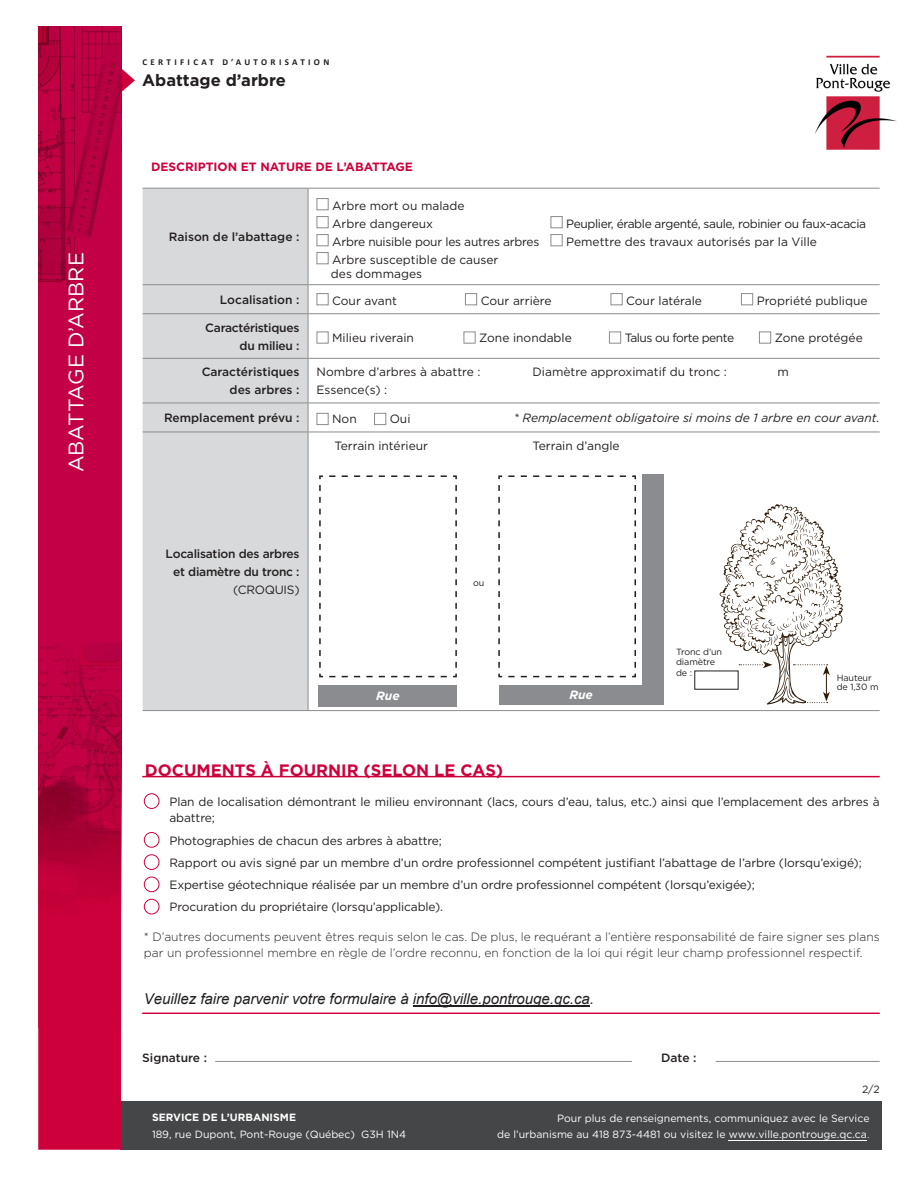
<style>
.page{position:relative;width:918px;height:1188px;background:#fff}
.page>*{position:absolute;margin:0;border:0;box-sizing:border-box;transform-origin:0 0}
.t1{font:21px "Gotham";color:#fff}
.t2{font:700 16.5px "Gotham";color:#ce003c}
.t3{font:700 16.5px "Gotham";color:#231f20}
.t4{font:italic 15px "Arial";color:#231f20}
.t5{font:12px/22.2px "Gotham";letter-spacing:-.01em;color:#231f20}
.t6{font:300 12px/16.5px "Gotham";color:#231f20}
.t7{font:500 12px/18px "Gotham";letter-spacing:-.01em;color:#231f20;text-align:right}
.t8{font:italic 12px "Gotham";color:#231f20}
.t9{font:12px "Gotham";letter-spacing:-.03em;color:#231f20}
.t10{font:700 12px "Gotham";color:#ce003c}
.t11{font:12px "Gotham";letter-spacing:-.04em;color:#231f20}
.t12{font:italic 700 12px "Gotham";color:#fff}
.t13{font:10.5px/15.9px "Gotham";color:#fff;text-align:right}
.t14{font:700 10.5px "Gotham";color:#fff}
.t15{font:10.5px "Gotham";color:#231f20}
.t16{font:9px/10.5px "Gotham";letter-spacing:-.01em;color:#231f20}
.t17{font:700 9px "Calibri";letter-spacing:.37em;color:#231f20}
.s1{font-family:"Calibri";font-weight:300}
</style>
<div class="page">
<svg style="left:121px;top:26px;width:14px;height:1002px"></svg>
<div style="left:120px;top:1101px;width:761px;height:49px;background:#454647"></div>
<div style="left:38px;top:1063px;width:83px;height:87px;background:#ce003c"></div>
<div style="left:38px;top:26px;width:83px;height:1037px;background:#ce003c"></div>
<img style="left:38px;top:26px;width:83px;height:967px">
<img style="left:815px;top:55px;width:82px;height:95px">
<div style="left:143px;top:189px;width:165px;height:521px;background:#d8d9db"></div>
<hr style="left:143px;top:188px;width:165px;height:1px;background:#8a8c8f">
<hr style="left:308px;top:188px;width:572px;height:1px;background:#8a8c8f">
<hr style="left:308px;top:189px;width:1px;height:95px;background:#8a8c8f">
<hr style="left:143px;top:284px;width:165px;height:1px;background:#8a8c8f">
<hr style="left:308px;top:284px;width:572px;height:1px;background:#8a8c8f">
<svg style="left:308px;top:285px;width:1px;height:28px"></svg>
<hr style="left:143px;top:313px;width:165px;height:1px;background:#8a8c8f">
<hr style="left:308px;top:313px;width:572px;height:1px;background:#8a8c8f">
<hr style="left:308px;top:314px;width:1px;height:44px;background:#8a8c8f">
<hr style="left:143px;top:358px;width:165px;height:1px;background:#8a8c8f">
<hr style="left:308px;top:358px;width:572px;height:1px;background:#8a8c8f">
<hr style="left:308px;top:359px;width:1px;height:44px;background:#8a8c8f">
<hr style="left:143px;top:403px;width:165px;height:1px;background:#8a8c8f">
<hr style="left:308px;top:403px;width:572px;height:1px;background:#8a8c8f">
<svg style="left:308px;top:403px;width:1px;height:29px"></svg>
<hr style="left:143px;top:432px;width:165px;height:1px;background:#8a8c8f">
<hr style="left:143px;top:710px;width:165px;height:1px;background:#8a8c8f">
<hr style="left:308px;top:432px;width:572px;height:1px;background:#8a8c8f">
<hr style="left:308px;top:432px;width:1px;height:278px;background:#8a8c8f">
<hr style="left:308px;top:710px;width:572px;height:1px;background:#8a8c8f">
<div style="left:317px;top:198px;width:12px;height:12px;border:1px solid #8a8c8f"></div>
<div style="left:317px;top:216px;width:12px;height:12px;border:1px solid #8a8c8f"></div>
<div style="left:551px;top:216px;width:12px;height:12px;border:1px solid #8a8c8f"></div>
<div style="left:317px;top:234px;width:12px;height:12px;border:1px solid #8a8c8f"></div>
<div style="left:551px;top:234px;width:12px;height:12px;border:1px solid #8a8c8f"></div>
<div style="left:317px;top:252px;width:12px;height:12px;border:1px solid #8a8c8f"></div>
<div style="left:317px;top:293px;width:12px;height:12px;border:1px solid #8a8c8f"></div>
<div style="left:465px;top:293px;width:12px;height:12px;border:1px solid #8a8c8f"></div>
<div style="left:611px;top:293px;width:12px;height:12px;border:1px solid #8a8c8f"></div>
<div style="left:741px;top:293px;width:12px;height:12px;border:1px solid #8a8c8f"></div>
<div style="left:317px;top:332px;width:12px;height:12px;border:1px solid #8a8c8f"></div>
<div style="left:464px;top:332px;width:12px;height:12px;border:1px solid #8a8c8f"></div>
<div style="left:609px;top:332px;width:12px;height:12px;border:1px solid #8a8c8f"></div>
<div style="left:759px;top:332px;width:12px;height:12px;border:1px solid #8a8c8f"></div>
<div style="left:317px;top:413px;width:12px;height:12px;border:1px solid #8a8c8f"></div>
<div style="left:374px;top:413px;width:12px;height:12px;border:1px solid #8a8c8f"></div>
<div style="left:144px;top:793px;width:15px;height:16px;border:1px solid #ce003c;border-radius:50%"></div>
<div style="left:144px;top:832px;width:15px;height:16px;border:1px solid #ce003c;border-radius:50%"></div>
<div style="left:144px;top:854px;width:15px;height:16px;border:1px solid #ce003c;border-radius:50%"></div>
<div style="left:144px;top:877px;width:15px;height:15px;border:1px solid #ce003c;border-radius:50%"></div>
<div style="left:144px;top:899px;width:15px;height:15px;border:1px solid #ce003c;border-radius:50%"></div>
<hr style="left:142px;top:776px;width:738px;height:1px;background:#ce003c">
<hr style="left:142px;top:1013px;width:738px;height:1px;background:#ce003c">
<hr style="left:215px;top:1061px;width:417px;height:1px;background:#8a8c8f">
<hr style="left:716px;top:1061px;width:164px;height:1px;background:#8a8c8f">
<svg style="left:319px;top:475px;width:138px;height:203px"></svg>
<div style="left:319px;top:685px;width:138px;height:21px;background:#8a8c8f"></div>
<div style="left:499px;top:685px;width:164px;height:20px;background:#8a8c8f"></div>
<div style="left:642px;top:474px;width:22px;height:231px;background:#8a8c8f"></div>
<svg style="left:720px;top:504px;width:123px;height:201px"></svg>
<svg style="left:498px;top:475px;width:138px;height:203px"></svg>
<div style="left:694px;top:671px;width:45px;height:19px;border:1px solid #231f20"></div>
<hr style="left:729px;top:1140px;width:138px;height:1px;background:#fff">
<hr style="left:413px;top:1006px;width:177px;height:1px;background:#231f20">
<h1 class="t1" style="left:63px;top:472px;width:221px;rotate:-90deg">ABATTAGE D’ARBRE</h1>
<p class="t17" style="left:142px;top:56px;width:188px">CERTIFICAT D’AUTORISATION</p>
<h2 class="t3" style="left:142px;top:69px;width:145px">Abattage d’arbre</h2>
<p class="t10" style="left:151px;top:159px;width:263px">DESCRIPTION ET NATURE DE L’ABATTAGE</p>
<p class="t5" style="left:332px;top:197px;width:134px;line-height:18px">Arbre mort ou malade<br>Arbre dangereux</p>
<p class="t9" style="left:566px;top:216px;width:302px">Peuplier, érable argenté, saule, robinier ou faux-acacia</p>
<p class="t7" style="left:169px;top:228px;width:132px">Raison de l’abattage :</p>
<p class="t5" style="left:332px;top:231px;width:209px">Arbre nuisible pour les autres arbres</p>
<p class="t5" style="left:566px;top:231px;width:252px">Pemettre des travaux autorisés par la Ville</p>
<p class="t5" style="left:331px;top:253px;width:169px;line-height:13.5px">Arbre susceptible de causer des dommages</p>
<p class="t7" style="left:220px;top:291px;width:81px">Localisation :</p>
<p class="t5" style="left:332px;top:290px;width:66px">Cour avant</p>
<p class="t5" style="left:481px;top:290px;width:72px">Cour arrière</p>
<p class="t5" style="left:626px;top:290px;width:77px">Cour latérale</p>
<p class="t5" style="left:757px;top:290px;width:112px">Propriété publique</p>
<p class="t7" style="left:205px;top:318px;width:96px">Caractéristiques du milieu :</p>
<p class="t5" style="left:332px;top:326px;width:83px">Milieu riverain</p>
<p class="t5" style="left:479px;top:326px;width:94px">Zone inondable</p>
<p class="t11" style="left:625px;top:330px;width:111px">Talus ou forte pente</p>
<p class="t5" style="left:775px;top:326px;width:90px">Zone protégée</p>
<p class="t7" style="left:202px;top:363px;width:99px">Caractéristiques des arbres :</p>
<p class="t5" style="left:317px;top:361px;width:166px">Nombre d’arbres à abattre :</p>
<p class="t5" style="left:533px;top:361px;width:196px">Diamètre approximatif du tronc :</p>
<p class="t5" style="left:777px;top:361px;width:13px">m</p>
<p class="t5" style="left:317px;top:379px;width:72px">Essence(s) :</p>
<p class="t7" style="left:164px;top:409px;width:137px">Remplacement prévu :</p>
<p class="t5" style="left:332px;top:408px;width:26px">Non</p>
<p class="t5" style="left:390px;top:408px;width:22px">Oui</p>
<p class="t8" style="left:514px;top:410px;width:367px">* Remplacement obligatoire si moins de 1 arbre en cour avant.</p>
<p class="t5" style="left:335px;top:434px;width:95px">Terrain intérieur</p>
<p class="t5" style="left:533px;top:434px;width:89px">Terrain d’angle</p>
<p class="t7" style="left:166px;top:545px;width:135px">Localisation des arbres et diamètre du tronc :</p>
<p class="t5" style="left:233px;top:578px;width:68px">(CROQUIS)</p>
<p class="t16" style="left:473px;top:577px;width:13px">ou</p>
<p class="t12" style="left:376px;top:688px;width:25px">Rue</p>
<p class="t12" style="left:569px;top:687px;width:25px">Rue</p>
<h2 class="t2" style="left:145px;top:760px;width:360px">DOCUMENTS À FOURNIR (SELON LE CAS)</h2>
<p class="t16" style="left:676px;top:646px;width:48px">Tronc d’un diamètre de :</p>
<p class="t16" style="left:837px;top:673px;width:43px;line-height:9px">Hauteur de 1,30 m</p>
<p class="t5" style="left:169px;top:793px;width:712px;line-height:16.5px">Plan de localisation démontrant le milieu environnant (lacs, cours d’eau, talus, etc.) ainsi que l’emplacement des arbres à abattre;</p>
<p class="t5" style="left:169px;top:829px;width:694px">Photographies de chacun des arbres à abattre;<br>Rapport ou avis signé par un membre d’un ordre professionnel compétent justifiant l’abattage de l’arbre (lorsqu’exigé); Expertise géotechnique réalisée par un membre d’un ordre professionnel compétent (lorsqu’exigée);<br>Procuration du propriétaire (lorsqu’applicable).</p>
<p class="t6" style="left:144px;top:928px;width:737px">* D’autres documents peuvent êtres requis selon le cas. De plus, le requérant a l’entière responsabilité de faire signer ses plans par un professionnel membre en règle de l’ordre reconnu, en fonction de la loi qui régit leur champ professionnel respectif.</p>
<p class="t4" style="left:144px;top:989px;width:452px">Veuillez faire parvenir votre formulaire à info@ville.pontrouge.qc.ca.</p>
<p class="t7" style="left:142px;top:1049px;width:66px">Signature :</p>
<p class="t7" style="left:661px;top:1049px;width:37px">Date :</p>
<p class="t15" style="left:862px;top:1082px;width:19px">2/2</p>
<p class="t14" style="left:152px;top:1110px;width:146px">SERVICE DE L’URBANISME</p>
<p class="t13" style="left:152px;top:1126px;width:256px">189, rue Dupont, Pont-Rouge (Québec) G3H 1N4</p>
<p class="t13" style="left:497px;top:1111px;width:374px">Pour plus de renseignements, communiquez avec le Service<br>de l’urbanisme au 418 873-4481 ou visitez le www.ville.pontrouge.qc.ca<span class="s1">.</span></p>
</div>
